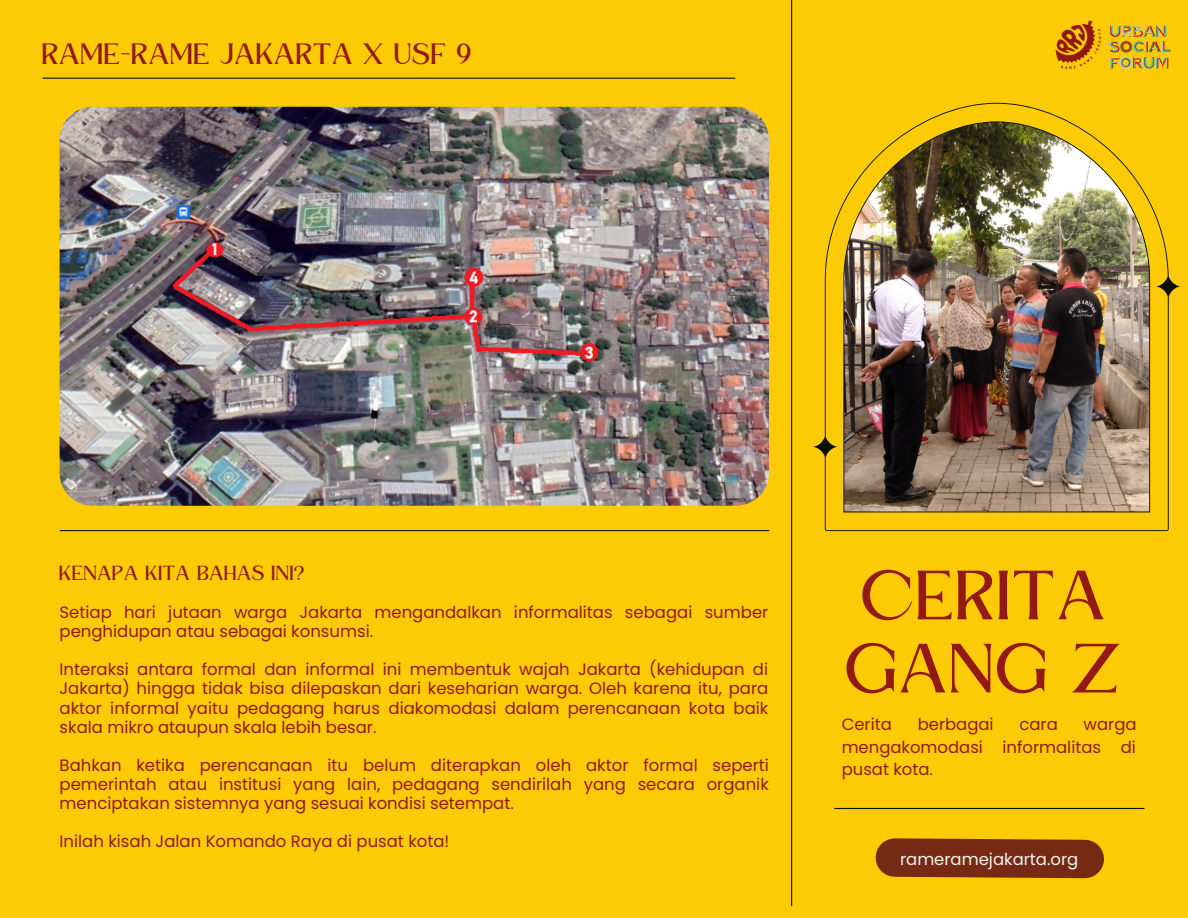
<style>
.page{position:relative;width:1188px;height:918px;background:#fccb05}
.page>*{position:absolute;margin:0;border:0;box-sizing:border-box;transform-origin:0 0}
.t1{font:64.95px/73.2px "Kingred Serif";color:#921914}
.t2{font:27.45px "Kingred Serif";color:#921914}
.t3{font:19.05px "Kingred Serif";color:#921914}
.t4{font:16.5px/19.2px "Poppins";color:#921914;text-align:justify}
.t5{font:16.5px "Poppins";color:#f3f4f0}
</style>
<div class="page">
<svg style="left:875px;top:838px;width:229px;height:41px;background:#833a12"></svg>
<hr style="left:60px;top:530px;width:709px;height:1px;background:#0c1104">
<hr style="left:791px;top:0;width:1px;height:906px;background:#0c1104">
<hr style="left:835px;top:808px;width:309px;height:1px;background:#0c1104">
<hr style="left:43px;top:78px;width:692px;height:1px;background:#0c1104">
<img style="left:813px;top:103px;width:367px;height:428px">
<img style="left:1055px;top:20px;width:47px;height:50px">
<img style="left:1109px;top:25px;width:62px;height:44px">
<img style="left:60px;top:107px;width:709px;height:399px;border-radius:33px">
<h2 class="t2" style="left:42px;top:44px;width:432px">RAME-RAME JAKARTA X USF 9</h2>
<p class="t3" style="left:60px;top:566px;width:247px">KENAPA KITA BAHAS INI?</p>
<p class="t4" style="left:60px;top:603px;width:710px">Setiap hari jutaan warga Jakarta mengandalkan informalitas sebagai sumber penghidupan atau sebagai konsumsi.</p>
<p class="t4" style="left:60px;top:660px;width:710px">Interaksi antara formal dan informal ini membentuk wajah Jakarta (kehidupan di Jakarta) hingga tidak bisa dilepaskan dari keseharian warga. Oleh karena itu, para aktor informal yaitu pedagang harus diakomodasi dalam perencanaan kota baik skala mikro ataupun skala lebih besar.</p>
<p class="t4" style="left:60px;top:756px;width:711px">Bahkan ketika perencanaan itu belum diterapkan oleh aktor formal seperti pemerintah atau institusi yang lain, pedagang sendirilah yang secara organik menciptakan sistemnya yang sesuai kondisi setempat.</p>
<p class="t4" style="left:60px;top:832px;width:391px">Inilah kisah Jalan Komando Raya di pusat kota!</p>
<h1 class="t1" style="left:846px;top:566px;width:280px">CERITA<br>GANG Z</h1>
<p class="t4" style="left:842px;top:715px;width:52px">Cerita</p>
<p class="t4" style="left:918px;top:715px;width:78px">berbagai</p>
<p class="t4" style="left:1019px;top:715px;width:40px">cara</p>
<p class="t4" style="left:842px;top:713px;width:296px;line-height:22.5px;text-indent:242px">warga mengakomodasi informalitas di pusat kota.</p>
<p class="t5" style="left:900px;top:847px;width:180px">rameramejakarta.org</p>
</div>
